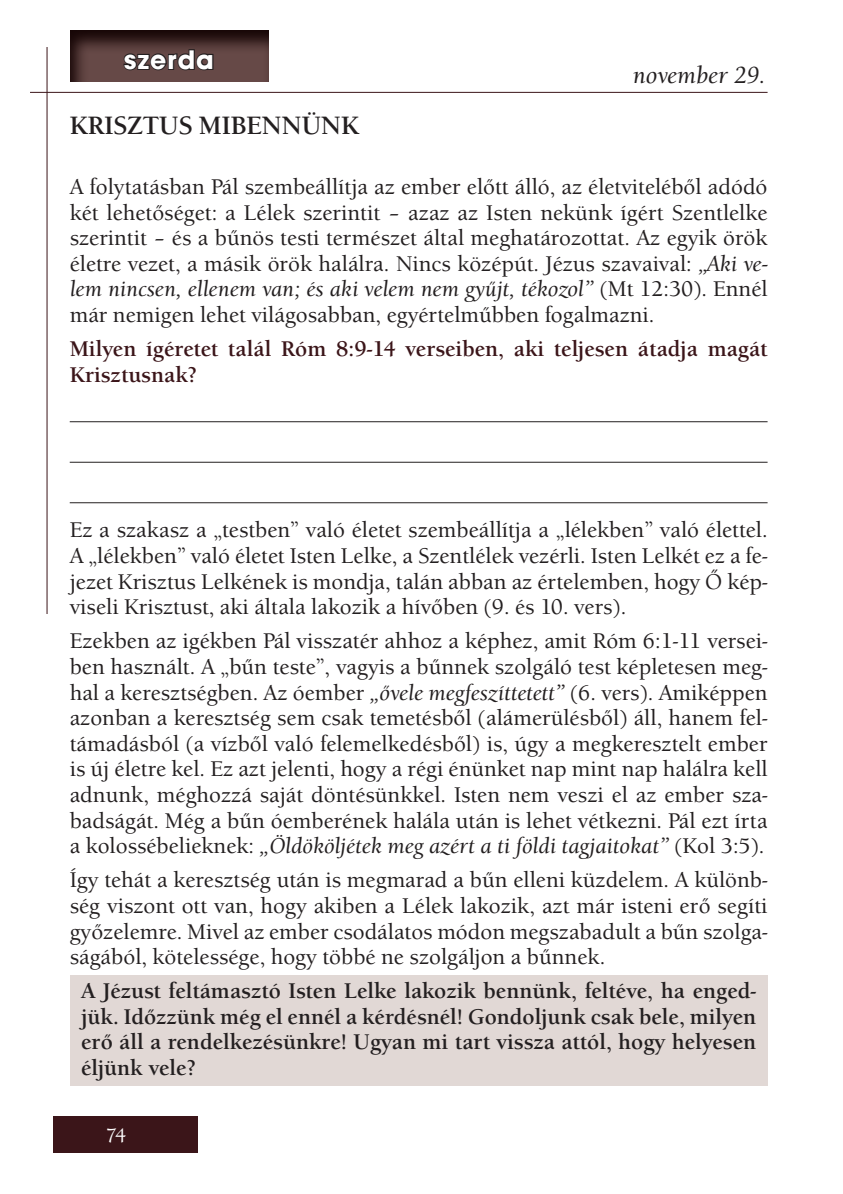
<style>
.page{position:relative;width:843px;height:1194px;background:#fff}
.page>*{position:absolute;margin:0;border:0;box-sizing:border-box;transform-origin:0 0}
.t1{font:700 28px "Avant Gar Got Itc TEE";letter-spacing:.04em;color:#fff}
.t2{font:700 26px "Berkeley Old Sty Itc TEE";color:#231f20}
.t3{font:italic 500 24px "Berkeley Old Sty Itc TEE";color:#231f20}
.t4{font:500 22px/25.6px "Berkeley Old Sty Itc TEE";color:#231f20;text-align:justify}
.t5{font:700 22px/25.6px "Berkeley Old Sty Itc TEE";color:#231f20;text-align:justify}
.t6{font:700 22px/25.6px "Berkeley Old Sty Itc TEE";color:#3b1519}
.t7{font:500 20px "Berkeley Old Sty Itc TEE";color:#fff}
.s1{font-style:italic}
</style>
<div class="page">
<div style="left:53px;top:1116px;width:144px;height:37px;background:#3b1519"></div>
<hr style="left:30px;top:92px;width:737px;height:1px;background:#3b1519">
<hr style="left:47px;top:47px;width:1px;height:567px;background:#3b1519">
<div style="left:70px;top:975px;width:697px;height:110px;background:#e1d8d5"></div>
<svg style="left:70px;top:30px;width:199px;height:52px;background:#4c3332"></svg>
<svg style="left:122px;top:48px;width:92px;height:24px;background:#4a3736"></svg>
<hr style="left:70px;top:421px;width:697px;height:1px;background:#231f20">
<hr style="left:70px;top:462px;width:697px;height:1px;background:#231f20">
<hr style="left:70px;top:502px;width:697px;height:1px;background:#231f20">
<p class="t1" style="left:124px;top:42px;width:91px">szerda</p>
<p class="t2" style="left:70px;top:110px;width:291px">KRISZTUS MIBENNÜNK</p>
<p class="t3" style="left:632px;top:61px;width:134px">november 29.</p>
<p class="t4" style="left:70px;top:174px;width:699px">A folytatásban Pál szembeállítja az ember előtt álló, az életviteléből adódó két lehetőséget: a Lélek szerintit – azaz az Isten nekünk ígért Szentlelke szerintit – és a bűnös testi természet által meghatározottat. Az egyik örök életre vezet, a másik örök halálra. Nincs középút. Jézus szavaival: <span class="s1">„Aki ve&shy;lem nincsen, ellenem van; és aki velem nem gyűjt, tékozol”</span> (Mt 12:30). Ennél már nemigen lehet világosabban, egyértelműbben fogalmazni.</p>
<p class="t6" style="left:70px;top:336px;width:699px">Milyen ígéretet talál Róm 8:9-14 verseiben, aki teljesen átadja magát<br>Krisztusnak?</p>
<p class="t4" style="left:70px;top:517px;width:699px">Ez a szakasz a „testben” való életet szembeállítja a „lélekben” való élettel.<br>A „lélekben” való életet Isten Lelke, a Szentlélek vezérli. Isten Lelkét ez a fe&shy;jezet Krisztus Lelkének is mondja, talán abban az értelemben, hogy Ő kép&shy;viseli Krisztust, aki általa lakozik a hívőben (9. és 10. vers).</p>
<p class="t4" style="left:70px;top:628px;width:699px">Ezekben az igékben Pál visszatér ahhoz a képhez, amit Róm 6:1-11 versei&shy;ben használt. A „bűn teste”, vagyis a bűnnek szolgáló test képletesen meg&shy;hal a keresztségben. Az óember <span class="s1">„ővele megfeszíttetett”</span> (6. vers). Amiképpen azonban a keresztség sem csak temetésből (alámerülésből) áll, hanem fel&shy;támadásból (a vízből való felemelkedésből) is, úgy a megkeresztelt ember is új életre kel. Ez azt jelenti, hogy a régi énünket nap mint nap halálra kell adnunk, méghozzá saját döntésünkkel. Isten nem veszi el az ember sza&shy;badságát. Még a bűn óemberének halála után is lehet vétkezni. Pál ezt írta a kolossébelieknek: <span class="s1">„Öldököljétek meg azért a ti földi tagjaitokat”</span> (Kol 3:5).</p>
<p class="t4" style="left:70px;top:867px;width:699px">Így tehát a keresztség után is megmarad a bűn elleni küzdelem. A különb&shy;ség viszont ott van, hogy akiben a Lélek lakozik, azt már isteni erő segíti győzelemre. Mivel az ember csodálatos módon megszabadult a bűn szolga&shy;ságából, kötelessége, hogy többé ne szolgáljon a bűnnek.</p>
<p class="t5" style="left:81px;top:978px;width:676px">A Jézust feltámasztó Isten Lelke lakozik bennünk, feltéve, ha enged&shy;jük. Időzzünk még el ennél a kérdésnél! Gondoljunk csak bele, milyen erő áll a rendelkezésünkre! Ugyan mi tart vissza attól, hogy helyesen éljünk vele?</p>
<p class="t7" style="left:106px;top:1124px;width:22px">74</p>
</div>
